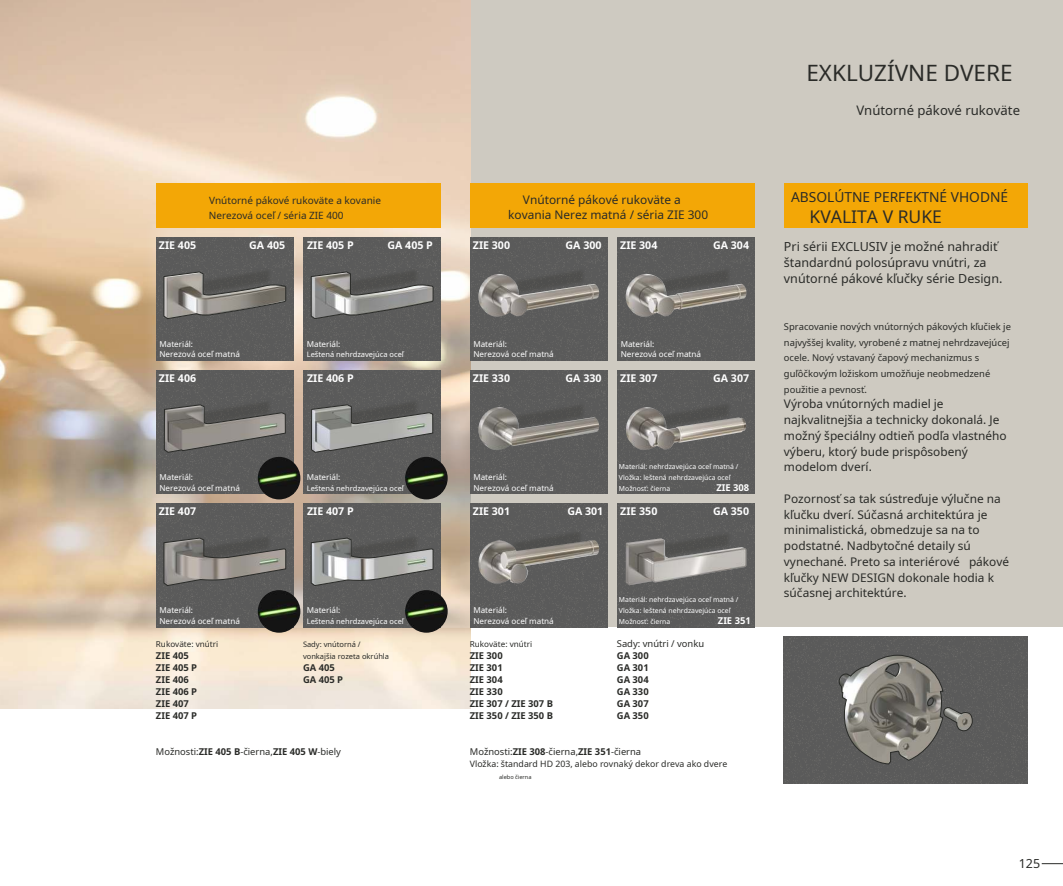
<style>
.page{position:relative;width:1063px;height:886px;background:#fff}
.page>*{position:absolute;margin:0;border:0;box-sizing:border-box;transform-origin:0 0}
.t1{font:22.5px "Noto Sans";color:#2a2b28}
.t2{font:17.5px "Noto Sans";color:#2a2b28}
.t3{font:13.75px "Noto Sans";color:#2a2b28}
.t4{font:13.12px "Noto Sans";color:#2a2b28}
.t5{font:12.5px/15.8px "Noto Sans";color:#2a2b28}
.t6{font:11.88px/15.8px "Noto Sans";color:#2a2b28}
.t7{font:700 10.62px "Noto Sans";color:#fefefe}
.t8{font:10px/15px "Noto Sans";color:#2a2b28}
.t9{font:9.38px/15.8px "Noto Sans";color:#2a2b28}
.t10{font:700 9.38px/12px "Noto Sans";color:#2a2b28}
.t11{font:700 9.38px "Noto Sans";color:#fefefe}
.t12{font:8.75px "Noto Sans";color:#2a2b28}
.t13{font:8.12px/10.8px "Noto Sans";color:#fefefe}
.t14{font:8.12px "Noto Sans";color:#2a2b28}
.t15{font:7.5px "Noto Sans";color:#fefefe}
.t16{font:7.5px/12px "Noto Sans";color:#2a2b28}
.t17{font:6.88px/10.8px "Noto Sans";color:#fefefe}
.t18{font:5.62px "Noto Sans";color:#2a2b28}
.s1{font-weight:700}
</style>
<div class="page">
<div style="left:784px;top:636px;width:244px;height:147px;background:#5a5a5a"></div>
<div style="left:7px;top:0;width:1056px;height:627px;background:#cecac1"></div>
<div style="left:784px;top:183px;width:244px;height:45px;background:#f3a706"></div>
<img style="left:0;top:0;width:470px;height:709px">
<img style="left:143px;top:202px;width:327px;height:425px">
<div style="left:617px;top:370px;width:138px;height:124px;background:#5a5a5a"></div>
<img style="left:626px;top:407px;width:120px;height:43px">
<div style="left:303px;top:237px;width:138px;height:123px;background:#5a5a5a"></div>
<div style="left:156px;top:237px;width:138px;height:123px;background:#5a5a5a"></div>
<div style="left:303px;top:370px;width:138px;height:124px;background:#5b5b5a"></div>
<div style="left:303px;top:504px;width:138px;height:123px;background:#5a5a5a"></div>
<div style="left:156px;top:370px;width:138px;height:124px;background:#5a5a5a"></div>
<div style="left:156px;top:504px;width:138px;height:123px;background:#5a5a5a"></div>
<svg style="left:311px;top:538px;width:122px;height:48px;background:#949594"></svg>
<svg style="left:311px;top:272px;width:122px;height:47px;background:#848381"></svg>
<svg style="left:164px;top:272px;width:122px;height:47px;background:#83807c"></svg>
<svg style="left:164px;top:538px;width:122px;height:48px;background:#84817d"></svg>
<svg style="left:164px;top:404px;width:122px;height:49px;background:#7a7773"></svg>
<svg style="left:311px;top:404px;width:122px;height:49px;background:#8a8b89"></svg>
<div style="left:617px;top:237px;width:138px;height:123px;background:#5a5a5a"></div>
<div style="left:470px;top:237px;width:137px;height:123px;background:#5a5a5a"></div>
<div style="left:617px;top:504px;width:138px;height:123px;background:#5a5a5a"></div>
<div style="left:470px;top:370px;width:137px;height:124px;background:#5a5a5a"></div>
<div style="left:470px;top:504px;width:137px;height:123px;background:#5a5a5a"></div>
<img style="left:659px;top:267px;width:73px;height:6px">
<img style="left:513px;top:267px;width:74px;height:6px">
<img style="left:659px;top:401px;width:73px;height:30px">
<img style="left:513px;top:402px;width:74px;height:5px">
<img style="left:659px;top:531px;width:73px;height:7px">
<img style="left:511px;top:529px;width:73px;height:11px">
<img style="left:625px;top:273px;width:122px;height:44px">
<img style="left:478px;top:540px;width:121px;height:44px">
<img style="left:478px;top:407px;width:121px;height:43px">
<img style="left:478px;top:273px;width:121px;height:44px">
<img style="left:200px;top:267px;width:73px;height:30px">
<img style="left:347px;top:267px;width:73px;height:30px">
<img style="left:200px;top:398px;width:73px;height:30px">
<img style="left:200px;top:534px;width:73px;height:29px">
<img style="left:347px;top:398px;width:73px;height:30px">
<img style="left:347px;top:534px;width:73px;height:29px">
<div style="left:156px;top:183px;width:285px;height:45px;background:#f3a706"></div>
<div style="left:470px;top:183px;width:285px;height:45px;background:#f3a706"></div>
<img style="left:626px;top:538px;width:120px;height:47px">
<svg style="left:1042px;top:863px;width:21px;height:1px"></svg>
<svg style="left:839px;top:655px;width:134px;height:109px;background:#767570"></svg>
<img style="left:258px;top:457px;width:42px;height:42px;border-radius:50%">
<img style="left:405px;top:457px;width:43px;height:42px;border-radius:50%">
<img style="left:258px;top:590px;width:42px;height:43px;border-radius:50%">
<img style="left:405px;top:590px;width:43px;height:43px;border-radius:50%">
<h1 class="t1" style="left:806px;top:57px;width:208px">EXKLUZÍVNE DVERE</h1>
<p class="t4" style="left:856px;top:101px;width:165px">Vnútorné pákové rukoväte</p>
<p class="t8" style="left:209px;top:193px;width:174px">Vnútorné pákové rukoväte a kovanie<br>Nerezová oceľ / séria ZIE 400</p>
<p class="t6" style="left:508px;top:192px;width:201px;line-height:15px;text-indent:15px">Vnútorné pákové rukoväte a kovania Nerez matná / séria ZIE 300</p>
<p class="t3" style="left:791px;top:187px;width:219px">ABSOLÚTNE PERFEKTNÉ VHODNÉ</p>
<h2 class="t2" style="left:810px;top:204px;width:134px">KVALITA V RUKE</h2>
<p class="t7" style="left:159px;top:237px;width:39px">ZIE 405</p>
<p class="t7" style="left:249px;top:237px;width:38px">GA 405</p>
<p class="t7" style="left:307px;top:237px;width:48px">ZIE 405 P</p>
<p class="t7" style="left:388px;top:237px;width:47px">GA 405 P</p>
<p class="t7" style="left:473px;top:237px;width:39px">ZIE 300</p>
<p class="t7" style="left:566px;top:237px;width:38px">GA 300</p>
<p class="t7" style="left:620px;top:237px;width:39px">ZIE 304</p>
<p class="t7" style="left:713px;top:237px;width:38px">GA 304</p>
<p class="t5" style="left:784px;top:238px;width:220px">Pri sérii EXCLUSIV je možné nahradiť štandardnú polosúpravu vnútri, za vnútorné pákové kľučky série Design.</p>
<p class="t9" style="left:784px;top:318px;width:229px">Spracovanie nových vnútorných pákových kľučiek je najvyššej kvality, vyrobené z matnej nehrdzavejúcej ocele. Nový vstavaný čapový mechanizmus s guľôčkovým ložiskom umožňuje neobmedzené použitie a pevnosť.</p>
<p class="t6" style="left:784px;top:396px;width:224px">Výroba vnútorných madiel je najkvalitnejšia a technicky dokonalá. Je možný špeciálny odtieň podľa vlastného výberu, ktorý bude prispôsobený modelom dverí.</p>
<p class="t13" style="left:159px;top:338px;width:82px">Materiál:<br>Nerezová oceľ matná</p>
<p class="t13" style="left:307px;top:338px;width:35px">Materiál:</p>
<p class="t15" style="left:307px;top:349px;width:99px">Leštená nehrdzavejúca oceľ</p>
<p class="t13" style="left:473px;top:338px;width:82px">Materiál:<br>Nerezová oceľ matná</p>
<p class="t13" style="left:621px;top:338px;width:82px">Materiál:<br>Nerezová oceľ matná</p>
<p class="t7" style="left:159px;top:370px;width:39px">ZIE 406</p>
<p class="t7" style="left:307px;top:370px;width:48px">ZIE 406 P</p>
<p class="t7" style="left:473px;top:370px;width:39px">ZIE 330</p>
<p class="t7" style="left:566px;top:370px;width:38px">GA 330</p>
<p class="t7" style="left:620px;top:370px;width:39px">ZIE 307</p>
<p class="t7" style="left:713px;top:370px;width:38px">GA 307</p>
<p class="t17" style="left:619px;top:461px;width:121px">Materiál: nehrdzavejúca oceľ matná /<br>Vložka: leštená nehrdzavejúca oceľ<br>Možnosť: čierna</p>
<p class="t15" style="left:307px;top:483px;width:99px">Leštená nehrdzavejúca oceľ</p>
<p class="t13" style="left:473px;top:471px;width:82px">Materiál:<br>Nerezová oceľ matná</p>
<p class="t11" style="left:716px;top:480px;width:34px">ZIE 308</p>
<p class="t13" style="left:159px;top:471px;width:82px">Materiál:<br>Nerezová oceľ matná</p>
<p class="t13" style="left:307px;top:471px;width:35px">Materiál:</p>
<p class="t6" style="left:784px;top:490px;width:227px">Pozornosť sa tak sústreďuje výlučne na kľučku dverí. Súčasná architektúra je minimalistická, obmedzuje sa na to podstatné. Nadbytočné detaily sú vynechané. Preto sa interiérové pákové kľučky NEW DESIGN dokonale hodia k súčasnej architektúre.</p>
<p class="t7" style="left:159px;top:504px;width:39px">ZIE 407</p>
<p class="t7" style="left:307px;top:504px;width:48px">ZIE 407 P</p>
<p class="t7" style="left:473px;top:504px;width:39px">ZIE 301</p>
<p class="t7" style="left:567px;top:504px;width:38px">GA 301</p>
<p class="t7" style="left:620px;top:504px;width:39px">ZIE 350</p>
<p class="t7" style="left:713px;top:504px;width:38px">GA 350</p>
<p class="t17" style="left:619px;top:594px;width:121px">Materiál: nehrdzavejúca oceľ matná /<br>Vložka: leštená nehrdzavejúca oceľ<br>Možnosť: čierna</p>
<p class="t15" style="left:307px;top:616px;width:99px">Leštená nehrdzavejúca oceľ</p>
<p class="t13" style="left:473px;top:604px;width:82px">Materiál:<br>Nerezová oceľ matná</p>
<p class="t13" style="left:159px;top:605px;width:82px">Materiál:<br>Nerezová oceľ matná</p>
<p class="t13" style="left:307px;top:605px;width:35px">Materiál:</p>
<p class="t11" style="left:718px;top:614px;width:34px">ZIE 351</p>
<p class="t14" style="left:156px;top:638px;width:64px">Rukoväte: vnútri</p>
<p class="t10" style="left:156px;top:649px;width:43px">ZIE 405<br>ZIE 405 P<br>ZIE 406<br>ZIE 406 P<br>ZIE 407<br>ZIE 407 P</p>
<p class="t16" style="left:303px;top:638px;width:88px">Sady: vnútorná / vonkajšia rozeta okrúhla</p>
<p class="t10" style="left:303px;top:661px;width:42px">GA 405<br>GA 405 P</p>
<p class="t14" style="left:470px;top:638px;width:64px">Rukoväte: vnútri</p>
<p class="t10" style="left:470px;top:649px;width:85px">ZIE 300<br>ZIE 301<br>ZIE 304<br>ZIE 330<br>ZIE 307 / ZIE 307 B<br>ZIE 350 / ZIE 350 B</p>
<p class="t9" style="left:617px;top:635px;width:89px">Sady: vnútri / vonku</p>
<p class="t10" style="left:617px;top:649px;width:33px;text-align:justify">GA 300<br>GA 301<br>GA 304<br>GA 330<br>GA 307<br>GA 350</p>
<p class="t9" style="left:156px;top:743px;width:187px">Možnosti:<span class="s1">ZIE 405 B</span>-čierna,<span class="s1">ZIE 405 W</span>-biely</p>
<p class="t9" style="left:470px;top:743px;width:173px">Možnosti:<span class="s1">ZIE 308</span>-čierna,<span class="s1">ZIE 351</span>-čierna</p>
<p class="t12" style="left:470px;top:757px;width:259px">Vložka: štandard HD 203, alebo rovnaký dekor dreva ako dvere</p>
<p class="t18" style="left:499px;top:773px;width:34px">alebo čierna</p>
<p class="t5" style="left:1019px;top:855px;width:23px">125</p>
</div>
